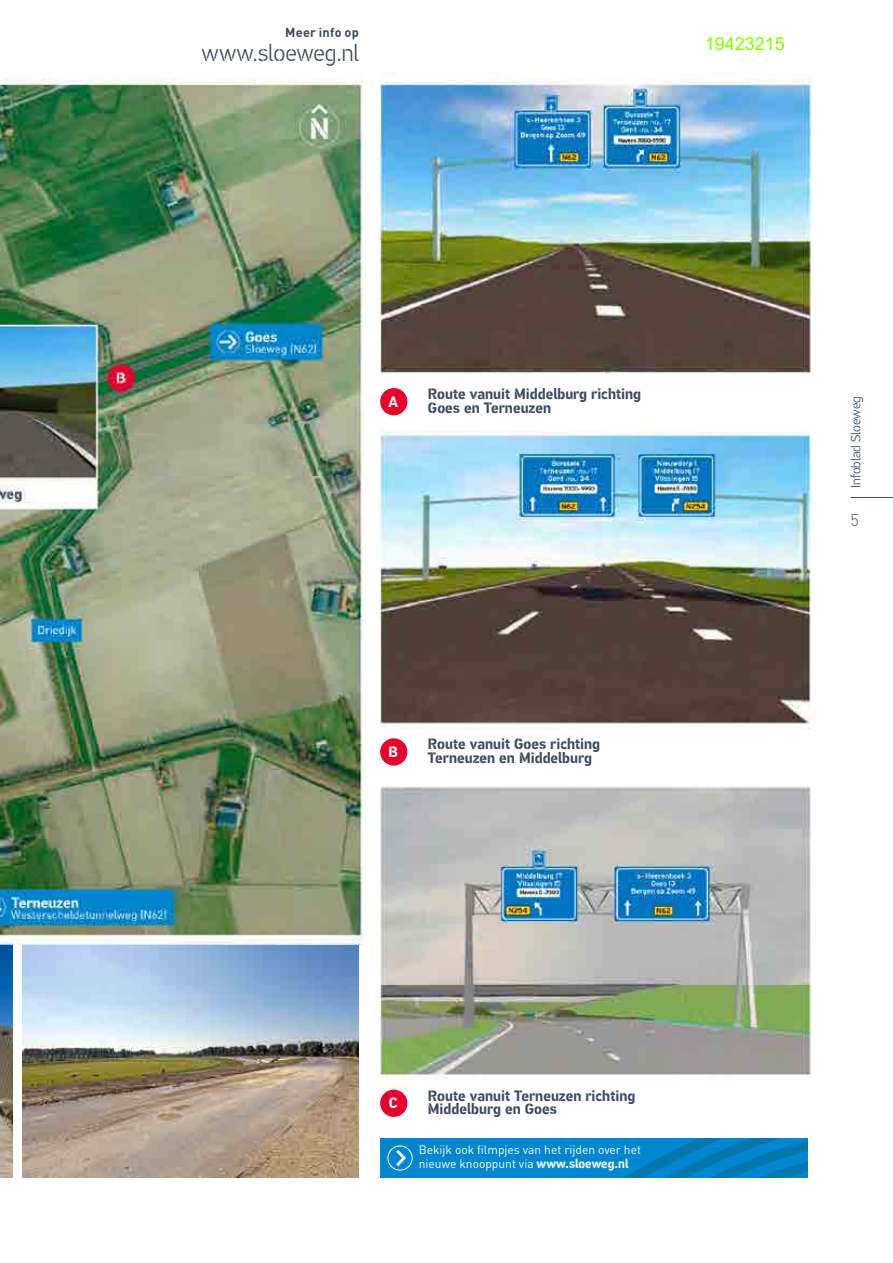
<style>
.page{position:relative;width:893px;height:1263px;background:#fff}
.page>*{position:absolute;margin:0;border:0;box-sizing:border-box;transform-origin:0 0}
.t1{font:300 24px "PF Din Stencil";letter-spacing:-.005em;color:#3d495e}
.t2{font:18px "Arial";color:#7fff00}
.t3{font:300 16.5px "DINOT";color:#3d495e}
.t4{font:700 15px/13.5px "PF Din Stencil";color:#3d495e}
.t5{font:700 15px "PF Din Stencil";color:#fff}
.t6{font:300 13.5px "PF Din Stencil";color:#3d495e}
.t7{font:700 12.75px "DINOT";letter-spacing:.015em;color:#3d495e}
.t8{font:12px/13.5px "DINOT";color:#fff}
.s1{font-family:"PF Din Stencil";font-weight:700;font-size:12.75px}
</style>
<div class="page">
<img style="left:0;top:944px;width:13px;height:234px">
<img style="left:23px;top:944px;width:336px;height:234px">
<div style="left:380px;top:1138px;width:428px;height:40px;background:#0086ce"></div>
<svg style="left:624px;top:1138px;width:184px;height:40px"></svg>
<svg style="left:396px;top:1150px;width:10px;height:16px"></svg>
<div style="left:388px;top:1146px;width:24px;height:24px;border:1px solid #fff;border-radius:50%"></div>
<div style="left:380px;top:388px;width:27px;height:27px;background:#e4032e;border-radius:50%"></div>
<div style="left:380px;top:738px;width:27px;height:27px;background:#e4032e;border-radius:50%"></div>
<div style="left:380px;top:1089px;width:27px;height:28px;background:#e4032e;border-radius:50%"></div>
<img style="left:0;top:72px;width:1px;height:872px">
<img style="left:1px;top:75px;width:363px;height:869px">
<img style="left:380px;top:72px;width:432px;height:302px">
<img style="left:380px;top:431px;width:431px;height:298px">
<img style="left:380px;top:786px;width:432px;height:300px">
<hr style="left:850px;top:497px;width:43px;height:1px;background:#3d495e">
<p class="t7" style="left:285px;top:24px;width:75px">Meer info op</p>
<h1 class="t1" style="left:202px;top:39px;width:159px">www.sloeweg.nl</h1>
<p class="t2" style="left:705px;top:31px;width:82px">19423215</p>
<p class="t5" style="left:389px;top:393px;width:11px">A</p>
<p class="t4" style="left:428px;top:388px;width:215px">Route vanuit Middelburg richting<br>Goes en Terneuzen</p>
<p class="t5" style="left:389px;top:743px;width:11px">B</p>
<p class="t4" style="left:428px;top:738px;width:174px">Route vanuit Goes richting<br>Terneuzen en Middelburg</p>
<p class="t6" style="left:848px;top:488px;width:93px;rotate:-90deg">Infoblad Sloeweg</p>
<p class="t3" style="left:850px;top:510px;width:10px">5</p>
<p class="t5" style="left:389px;top:1094px;width:10px">C</p>
<p class="t4" style="left:428px;top:1089px;width:209px">Route vanuit Terneuzen richting<br>Middelburg en Goes</p>
<p class="t8" style="left:419px;top:1143px;width:224px">Bekijk ook filmpjes van het rijden over het nieuwe knooppunt via <span class="s1">www.sloeweg.nl</span></p>
</div>
